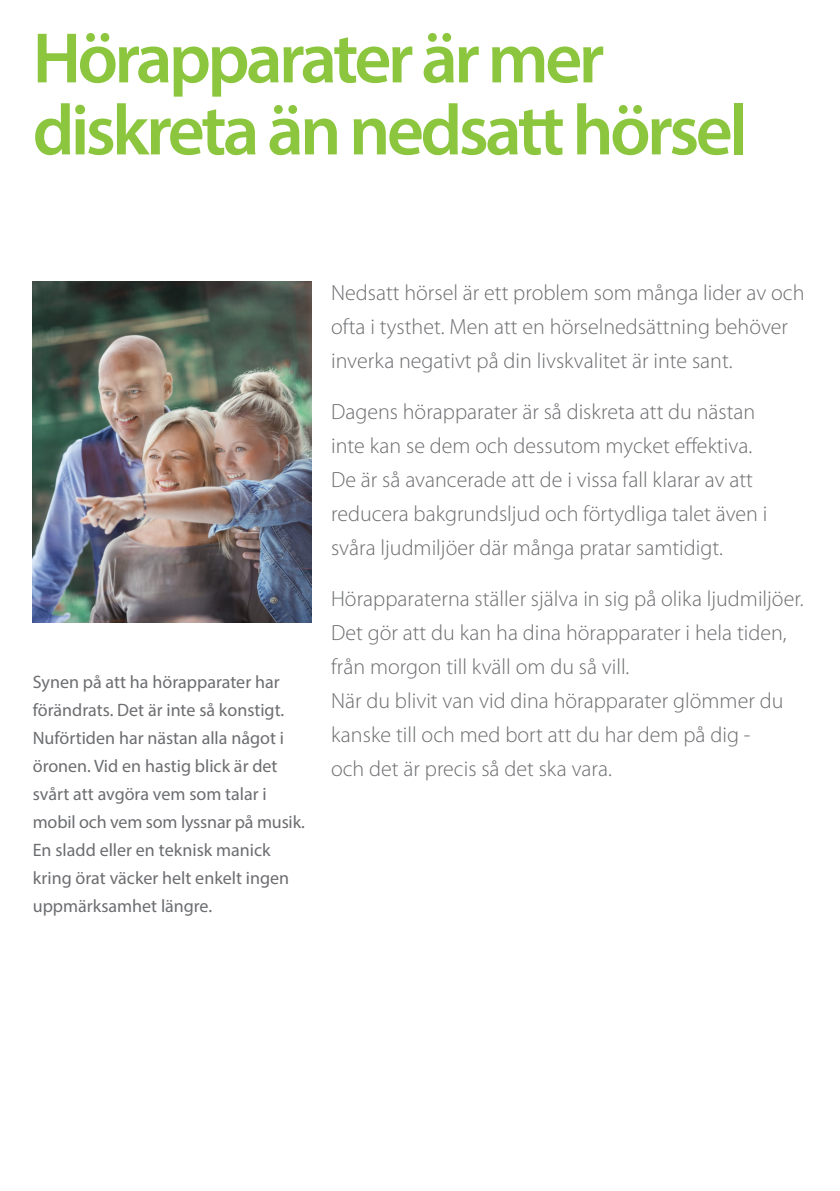
<style>
.page{position:relative;width:840px;height:1191px;background:#fff}
.page>*{position:absolute;margin:0;border:0;box-sizing:border-box;transform-origin:0 0}
.HEADLINE_40pt{font:600 72px/72px "Myriad Pro";letter-spacing:-.05em;color:#8bc63e}
.TEXT_11pt{font:300 22px/34px "Myriad Pro";color:#6c6d70}
.TEXT_8pt{font:18px/28px "Myriad Pro";color:#6c6d70}
</style>
<div class="page">
<img style="left:33px;top:282px;width:278px;height:340px">
<p class="HEADLINE_40pt" style="left:33px;top:20px;width:716px">Hörapparater är mer diskreta än nedsatt hörsel</p>
<p class="TEXT_8pt" style="left:33px;top:668px;width:253px">Synen på att ha hörapparater har förändrats. Det är inte så konstigt.<br>Nuförtiden har nästan alla något i öronen. Vid en hastig blick är det</p>
<p class="TEXT_8pt" style="left:33px;top:780px;width:273px">svårt att avgöra vem som talar i mobil och vem som lyssnar på musik.<br>En sladd eller en teknisk manick kring örat väcker helt enkelt ingen uppmärksamhet längre.</p>
<p class="TEXT_11pt" style="left:331px;top:276px;width:474px">Nedsatt hörsel är ett problem som många lider av och ofta i tysthet. Men att en hörselnedsättning behöver inverka negativt på din livskvalitet är inte sant.</p>
<p class="TEXT_11pt" style="left:331px;top:395px;width:437px">Dagens hörapparater är så diskreta att du nästan inte kan se dem och dessutom mycket effektiva.<br>De är så avancerade att de i vissa fall klarar av att reducera bakgrundsljud och förtydliga talet även i svåra ljudmiljöer där många pratar samtidigt.</p>
<p class="TEXT_11pt" style="left:331px;top:582px;width:474px">Hörapparaterna ställer själva in sig på olika ljudmiljöer.<br>Det gör att du kan ha dina hörapparater i hela tiden, från morgon till kväll om du så vill.<br>När du blivit van vid dina hörapparater glömmer du kanske till och med bort att du har dem på dig -<br>och det är precis så det ska vara.</p>
</div>
